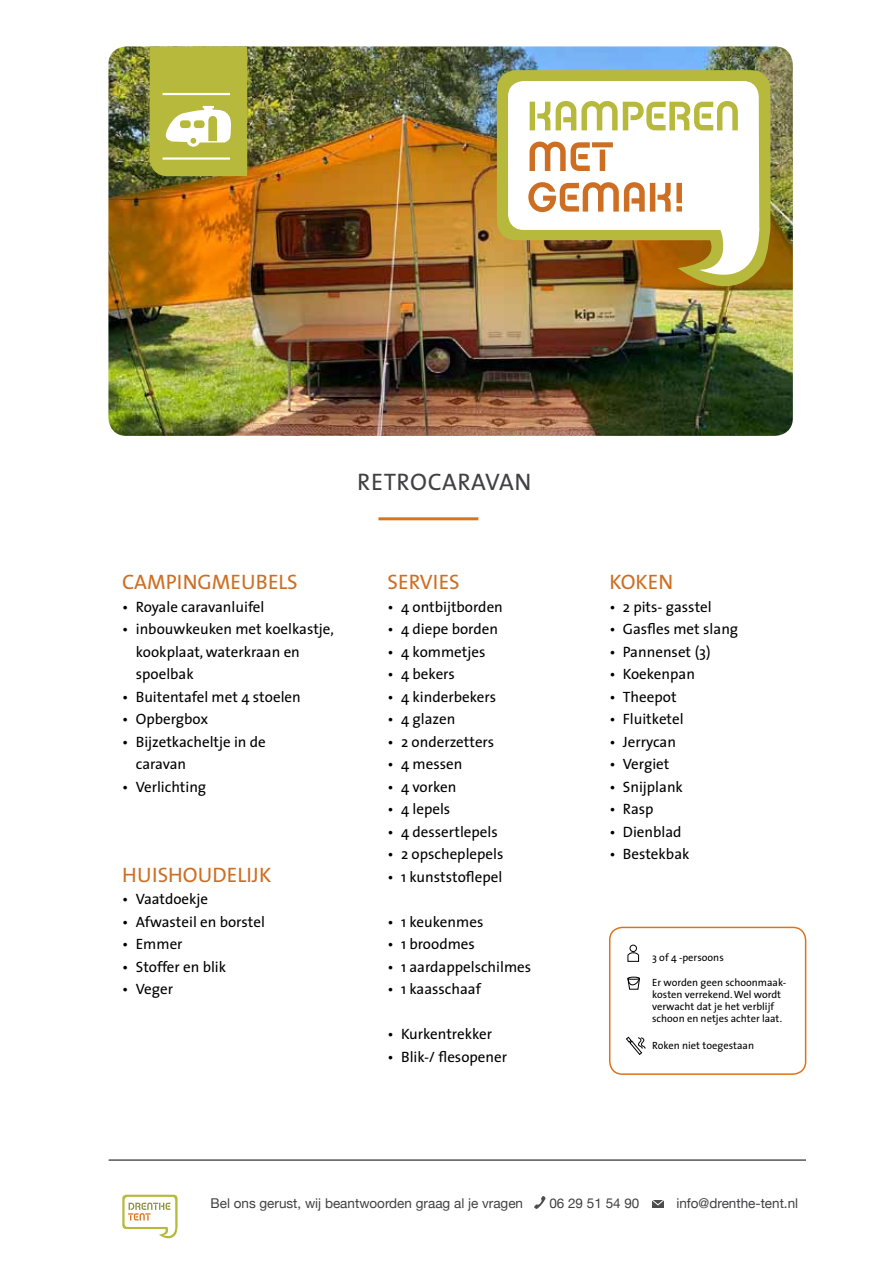
<style>
.page{position:relative;width:893px;height:1263px;background:#fff}
.page>*{position:absolute;margin:0;border:0;box-sizing:border-box;transform-origin:0 0}
.t1{font:24px "The Sans";letter-spacing:.02em;color:#414042}
.t2{font:21px "The Sans";color:#cd6e23}
.t3{font:15px/22.5px "The Sans";color:#000}
.t4{font:13.5px "Helvetica Neue";color:#414042}
.t5{font:10.5px/12px "The Sans";color:#000}
</style>
<div class="page">
<img style="left:108px;top:46px;width:685px;height:390px">
<hr style="left:378px;top:517px;width:100px;height:3px;background:#da741c">
<hr style="left:109px;top:1160px;width:697px;height:1px;background:#000">
<svg style="left:627px;top:952px;width:12px;height:10px"></svg>
<div style="left:630px;top:945px;width:7px;height:7px;border:1px solid #000;border-radius:50%"></div>
<svg style="left:627px;top:977px;width:13px;height:13px"></svg>
<svg style="left:626px;top:1036px;width:20px;height:19px"></svg>
<div style="left:609px;top:927px;width:197px;height:148px;border:2px solid #da741c;border-radius:13px"></div>
<svg style="left:497px;top:70px;width:273px;height:235px;fill:#b7b93d"></svg>
<svg style="left:508px;top:81px;width:256px;height:212px"></svg>
<svg style="left:528px;top:182px;width:154px;height:30px"></svg>
<svg style="left:530px;top:142px;width:83px;height:29px"></svg>
<svg style="left:530px;top:101px;width:208px;height:29px"></svg>
<svg style="left:122px;top:1195px;width:56px;height:44px"></svg>
<svg style="left:534px;top:1196px;width:12px;height:13px"></svg>
<svg style="left:652px;top:1205px;width:12px;height:2px"></svg>
<svg style="left:652px;top:1200px;width:12px;height:5px"></svg>
<svg style="left:150px;top:46px;width:97px;height:130px"></svg>
<h1 class="t1" style="left:357px;top:461px;width:176px">RETROCARAVAN</h1>
<h2 class="t2" style="left:122px;top:565px;width:177px">Campingmeubels</h2>
<p class="t3" style="left:122px;top:595px;width:144px">• Royale caravanluifel</p>
<p class="t3" style="left:136px;top:618px;width:200px;text-indent:-14px">• inbouwkeuken met koelkastje, kookplaat, waterkraan en spoelbak</p>
<p class="t3" style="left:122px;top:685px;width:180px">• Buitentafel met 4 stoelen</p>
<p class="t3" style="left:122px;top:708px;width:87px">• Opbergbox</p>
<p class="t3" style="left:136px;top:730px;width:131px;text-indent:-14px">• Bijzetkacheltje in de caravan</p>
<p class="t3" style="left:122px;top:775px;width:86px">• Verlichting</p>
<h2 class="t2" style="left:122px;top:857px;width:151px">HUISHOU DELIJK</h2>
<p class="t3" style="left:122px;top:888px;width:87px">• Vaatdoekje</p>
<p class="t3" style="left:122px;top:910px;width:144px">• Afwasteil en borstel</p>
<p class="t3" style="left:122px;top:933px;width:62px">• Emmer</p>
<p class="t3" style="left:122px;top:955px;width:105px">• Stoffer en blik</p>
<p class="t3" style="left:122px;top:978px;width:52px">• Veger</p>
<h2 class="t2" style="left:388px;top:565px;width:12px">Serv</h2>
<h2 class="t2" style="left:433px;top:565px;width:28px">ies</h2>
<p class="t3" style="left:388px;top:595px;width:117px">• 4 ontbijtborden</p>
<p class="t3" style="left:388px;top:618px;width:112px">• 4 diepe borden</p>
<p class="t3" style="left:388px;top:640px;width:99px">• 4 kommetjes</p>
<p class="t3" style="left:388px;top:663px;width:69px">• 4 bekers</p>
<p class="t3" style="left:388px;top:685px;width:110px">• 4 kinderbekers</p>
<p class="t3" style="left:388px;top:708px;width:69px">• 4 glazen</p>
<p class="t3" style="left:388px;top:730px;width:108px">• 2 onderzetters</p>
<p class="t3" style="left:388px;top:753px;width:76px">• 4 messen</p>
<p class="t3" style="left:388px;top:775px;width:70px">• 4 vorken</p>
<p class="t3" style="left:388px;top:798px;width:64px">• 4 lepels</p>
<p class="t3" style="left:388px;top:820px;width:112px">• 4 dessertlepels</p>
<p class="t3" style="left:388px;top:843px;width:117px">• 2 opscheplepels</p>
<p class="t3" style="left:388px;top:865px;width:116px">• 1 kunststoflepel</p>
<p class="t3" style="left:388px;top:910px;width:97px">• 1 keukenmes</p>
<p class="t3" style="left:388px;top:933px;width:89px">• 1 broodmes</p>
<p class="t3" style="left:388px;top:955px;width:145px">• 1 aardappelschilmes</p>
<p class="t3" style="left:388px;top:978px;width:95px">• 1 kaasschaaf</p>
<p class="t3" style="left:388px;top:1023px;width:106px">• Kurkentrekker</p>
<p class="t3" style="left:388px;top:1045px;width:121px">• Blik-/ flesopener</p>
<h2 class="t2" style="left:609px;top:565px;width:65px">KOKEN</h2>
<p class="t3" style="left:609px;top:595px;width:104px">• 2 pits- gasstel</p>
<p class="t3" style="left:609px;top:618px;width:130px">• Gasfles met slang</p>
<p class="t3" style="left:609px;top:640px;width:103px">• Pannenset (3)</p>
<p class="t3" style="left:609px;top:663px;width:87px">• Koekenpan</p>
<p class="t3" style="left:609px;top:685px;width:69px">• Theepot</p>
<p class="t3" style="left:609px;top:708px;width:76px">• Fluitketel</p>
<p class="t3" style="left:609px;top:730px;width:68px">• Jerrycan</p>
<p class="t3" style="left:609px;top:753px;width:62px">• Vergiet</p>
<p class="t3" style="left:609px;top:775px;width:75px">• Snijplank</p>
<p class="t3" style="left:609px;top:798px;width:46px">• Rasp</p>
<p class="t3" style="left:609px;top:820px;width:74px">• Dienblad</p>
<p class="t3" style="left:609px;top:843px;width:82px">• Bestekbak</p>
<p class="t5" style="left:652px;top:951px;width:73px">3 of 4 -persoons</p>
<p class="t5" style="left:652px;top:976px;width:135px">Er worden geen schoonmaak&shy;kosten verrekend.Wel wordt verwacht dat je het verblijf schoon en netjes achter laat.</p>
<p class="t5" style="left:652px;top:1039px;width:103px">Roken niet toegestaan</p>
<p class="t4" style="left:211px;top:1195px;width:314px">Bel ons gerust, wij beantwoorden graag al je vragen</p>
<p class="t4" style="left:549px;top:1195px;width:92px">06 29 51 54 90</p>
<p class="t4" style="left:676px;top:1195px;width:123px">info@drenthe-tent.nl</p>
</div>
